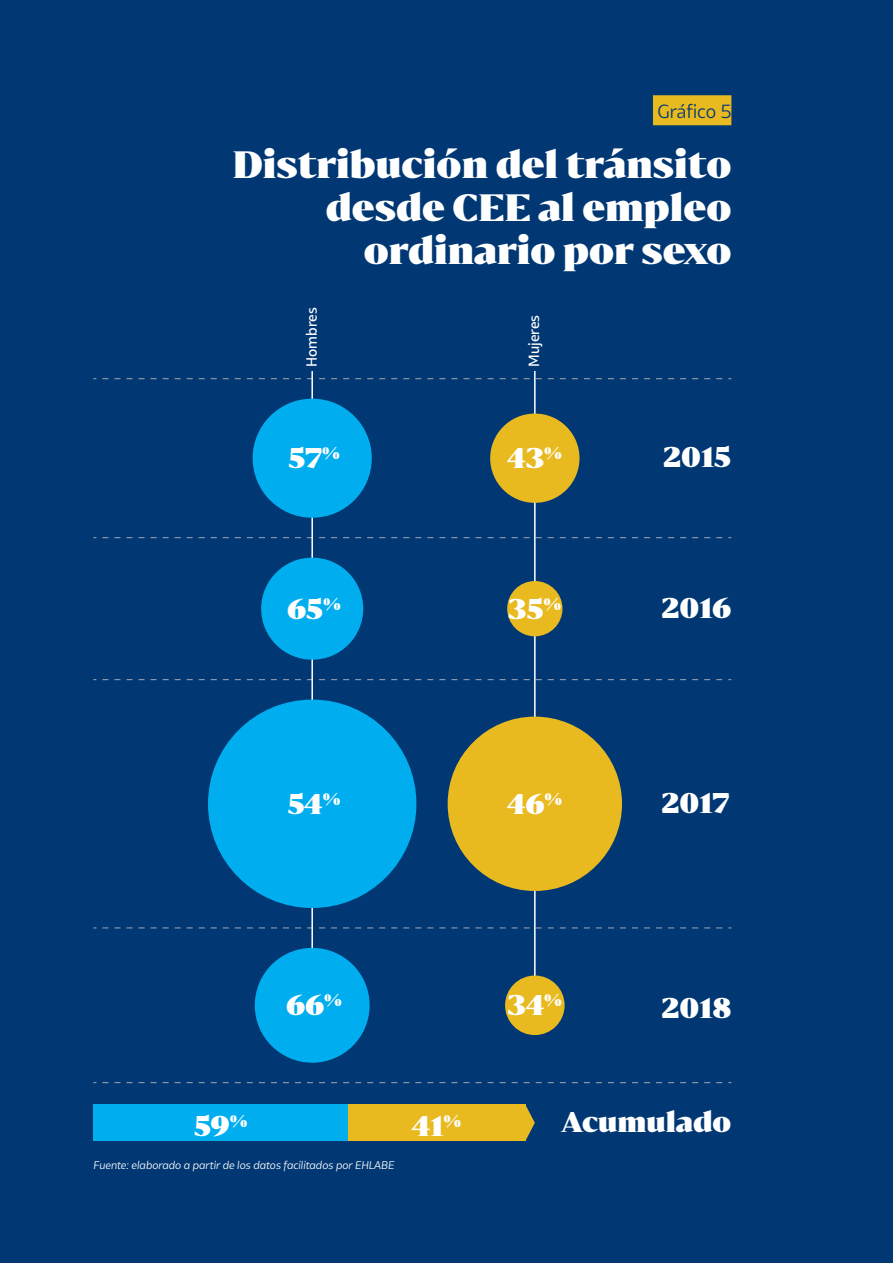
<style>
.page{position:relative;width:893px;height:1263px;background:#013874}
.page>*{position:absolute;margin:0;border:0;box-sizing:border-box;transform-origin:0 0}
.t1{font:900 36px/43.2px "Bw Darius";color:#fff;text-align:right}
.t2{font:900 27px "Bw Darius";color:#fff}
.t3{font:18px "Bw Glenn Sans";letter-spacing:-.01em;color:#013874}
.t4{font:900 15.75px "Bw Darius";color:#fff}
.t5{font:500 13.95px "Bw Glenn Sans";color:#fff}
.t6{font:italic 10.5px "Bw Glenn Sans";color:#fff}
</style>
<div class="page">
<svg style="left:102px;top:537px;width:629px;height:1px"></svg>
<svg style="left:102px;top:378px;width:629px;height:1px"></svg>
<svg style="left:102px;top:1082px;width:629px;height:1px"></svg>
<svg style="left:102px;top:679px;width:629px;height:1px"></svg>
<svg style="left:102px;top:927px;width:629px;height:1px"></svg>
<hr style="left:311px;top:371px;width:2px;height:651px;background:#fff">
<hr style="left:534px;top:371px;width:2px;height:646px;background:#fff">
<div style="left:490px;top:413px;width:89px;height:90px;background:#e8ba20;border-radius:50%"></div>
<div style="left:253px;top:399px;width:119px;height:119px;background:#00aeef;border-radius:50%"></div>
<div style="left:208px;top:700px;width:208px;height:208px;background:#00aeef;border-radius:50%"></div>
<div style="left:448px;top:717px;width:174px;height:174px;background:#e8ba20;border-radius:50%"></div>
<div style="left:507px;top:581px;width:55px;height:55px;background:#e8ba20;border-radius:50%"></div>
<div style="left:261px;top:558px;width:102px;height:102px;background:#00aeef;border-radius:50%"></div>
<div style="left:255px;top:948px;width:115px;height:115px;background:#00aeef;border-radius:50%"></div>
<div style="left:505px;top:975px;width:60px;height:60px;background:#e8ba20;border-radius:50%"></div>
<div style="left:93px;top:1104px;width:255px;height:37px;background:#00aeef"></div>
<div style="left:348px;top:1104px;width:177px;height:37px;background:#e8ba20"></div>
<svg style="left:525px;top:1104px;width:10px;height:37px"></svg>
<div style="left:653px;top:95px;width:78px;height:30px;background:#e8ba20"></div>
<p class="t3" style="left:657px;top:100px;width:75px">Gráfico 5</p>
<p class="t1" style="left:232px;top:141px;width:500px">Distribución del tránsito desde CEE al empleo ordinario por sexo</p>
<p class="t5" style="left:303px;top:367px;width:61px;rotate:-90deg">Hombres</p>
<p class="t5" style="left:526px;top:367px;width:53px;rotate:-90deg">Mujeres</p>
<p class="t2" style="left:288px;top:439px;width:53px">57<sup>%</sup></p>
<p class="t2" style="left:508px;top:439px;width:56px">43<sup>%</sup></p>
<p class="t2" style="left:663px;top:438px;width:70px">2015</p>
<p class="t2" style="left:287px;top:590px;width:55px">65<sup>%</sup></p>
<p class="t2" style="left:508px;top:590px;width:55px">35<sup>%</sup></p>
<p class="t2" style="left:661px;top:589px;width:71px">2016</p>
<p class="t2" style="left:288px;top:785px;width:54px">54<sup>%</sup></p>
<p class="t2" style="left:507px;top:785px;width:56px">46<sup>%</sup></p>
<p class="t2" style="left:661px;top:784px;width:70px">2017</p>
<p class="t4" style="left:324px;top:989px;width:19px">%</p>
<p class="t2" style="left:508px;top:986px;width:56px">34<sup>%</sup></p>
<p class="t2" style="left:286px;top:986px;width:40px">66</p>
<p class="t2" style="left:661px;top:989px;width:71px">2018</p>
<p class="t2" style="left:194px;top:1107px;width:55px">59<sup>%</sup></p>
<p class="t2" style="left:412px;top:1107px;width:51px">41<sup>%</sup></p>
<p class="t2" style="left:561px;top:1103px;width:171px">Acumulado</p>
<p class="t6" style="left:94px;top:1159px;width:302px">Fuente: elaborado a partir de los datos facilitados por EHLABE</p>
</div>
